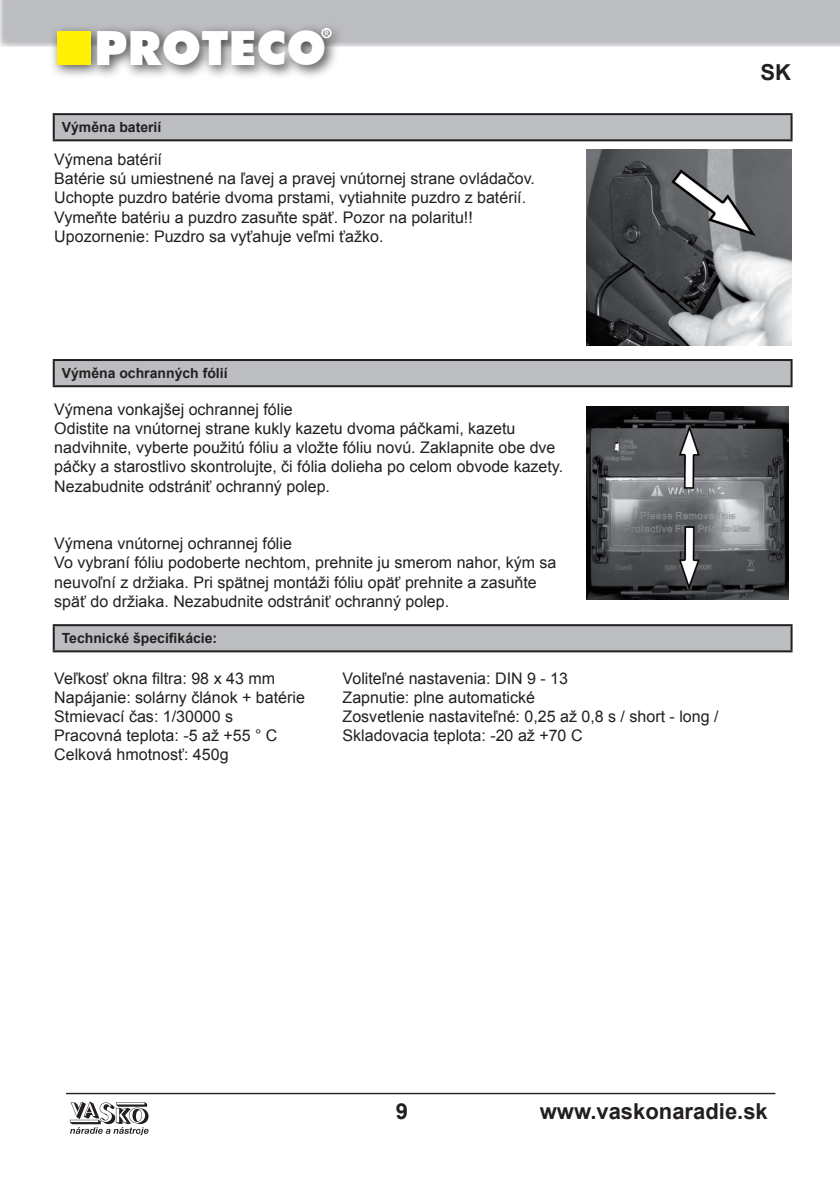
<style>
.page{position:relative;width:840px;height:1191px;background:#fff}
.page>*{position:absolute;margin:0;border:0;box-sizing:border-box;transform-origin:0 0}
.t1{font:900 47.2px "Futura BT";color:#fff}
.t2{font:700 22px "Arial";color:#231f20}
.t3{font:16px/19.2px "Arial";color:#231f20}
.t4{font:700 14px "Arial";color:#231f20}
.t5{font:7.8px "Humanist 521 BT";color:#fff}
</style>
<div class="page">
<div style="left:0;top:0;width:839px;height:46px;background:#bcbdc0"></div>
<hr style="left:66px;top:1092px;width:709px;height:2px;background:#231f20">
<div style="left:49px;top:22px;width:295px;height:58px;background:#231f20;opacity:.75"></div>
<div style="left:57px;top:32px;width:34px;height:33px;background:#fff101"></div>
<svg style="left:321px;top:28px;width:10px;height:10px"></svg>
<svg style="left:70px;top:1101px;width:78px;height:34px"></svg>
<div style="left:54px;top:360px;width:737px;height:26px;background:#bcbdc0"></div>
<hr style="left:53px;top:359px;width:739px;height:2px;background:#231f20">
<hr style="left:53px;top:361px;width:2px;height:24px;background:#231f20">
<hr style="left:790px;top:361px;width:2px;height:24px;background:#231f20">
<hr style="left:53px;top:385px;width:739px;height:2px;background:#231f20">
<div style="left:54px;top:625px;width:737px;height:26px;background:#bcbdc0"></div>
<hr style="left:53px;top:624px;width:739px;height:2px;background:#231f20">
<hr style="left:53px;top:626px;width:2px;height:24px;background:#231f20">
<hr style="left:790px;top:626px;width:2px;height:24px;background:#231f20">
<hr style="left:53px;top:650px;width:739px;height:2px;background:#231f20">
<div style="left:54px;top:114px;width:737px;height:26px;background:#bcbdc0"></div>
<hr style="left:53px;top:113px;width:739px;height:2px;background:#231f20">
<hr style="left:53px;top:115px;width:2px;height:24px;background:#231f20">
<hr style="left:790px;top:115px;width:2px;height:24px;background:#231f20">
<hr style="left:53px;top:139px;width:739px;height:2px;background:#231f20">
<img style="left:586px;top:406px;width:202px;height:194px">
<img style="left:586px;top:149px;width:204px;height:196px">
<p class="t5" style="left:324px;top:28px;width:6px">R</p>
<h1 class="t1" style="left:94px;top:20px;width:234px">PROTECO</h1>
<p class="t4" style="left:62px;top:118px;width:101px">Výměna baterií</p>
<p class="t3" style="left:54px;top:150px;width:482px">Výmena batérií<br>Batérie sú umiestnené na ľavej a pravej vnútornej strane ovládačov.<br>Uchopte puzdro batérie dvoma prstami, vytiahnite puzdro z batérií.<br>Vymeňte batériu a puzdro zasuňte späť. Pozor na polaritu!!<br>Upozornenie: Puzdro sa vyťahuje veľmi ťažko.</p>
<h2 class="t2" style="left:760px;top:57px;width:32px">SK</h2>
<p class="t4" style="left:62px;top:364px;width:167px">Výměna ochranných fólií</p>
<p class="t3" style="left:54px;top:400px;width:510px">Výmena vonkajšej ochrannej fólie<br>Odistite na vnútornej strane kukly kazetu dvoma páčkami, kazetu nadvihnite, vyberte použitú fóliu a vložte fóliu novú. Zaklapnite obe dve páčky a starostlivo skontrolujte, či fólia dolieha po celom obvode kazety.<br>Nezabudnite odstrániť ochranný polep.</p>
<p class="t3" style="left:54px;top:534px;width:503px">Výmena vnútornej ochrannej fólie<br>Vo vybraní fóliu podoberte nechtom, prehnite ju smerom nahor, kým sa neuvoľní z držiaka. Pri spätnej montáži fóliu opäť prehnite a zasuňte späť do držiaka. Nezabudnite odstrániť ochranný polep.</p>
<p class="t4" style="left:62px;top:629px;width:157px">Technické špecifikácie:</p>
<p class="t3" style="left:54px;top:668px;width:222px">Veľkosť okna filtra: 98 x 43 mm</p>
<p class="t3" style="left:342px;top:668px;width:227px">Voliteľné nastavenia: DIN 9 - 13</p>
<p class="t3" style="left:54px;top:688px;width:252px">Napájanie: solárny článok + batérie</p>
<p class="t3" style="left:342px;top:688px;width:194px">Zapnutie: plne automatické</p>
<p class="t3" style="left:54px;top:707px;width:180px">Stmievací čas: 1/30000 s</p>
<p class="t3" style="left:342px;top:707px;width:377px">Zosvetlenie nastaviteľné: 0,25 až 0,8 s / short - long /</p>
<p class="t3" style="left:54px;top:726px;width:224px">Pracovná teplota: -5 až +55 ° C</p>
<p class="t3" style="left:342px;top:726px;width:241px">Skladovacia teplota: -20 až +70 C</p>
<p class="t3" style="left:54px;top:745px;width:176px">Celková hmotnosť: 450g</p>
<h2 class="t2" style="left:395px;top:1096px;width:14px">9</h2>
<h2 class="t2" style="left:539px;top:1096px;width:229px">www.vaskonaradie.sk</h2>
</div>
